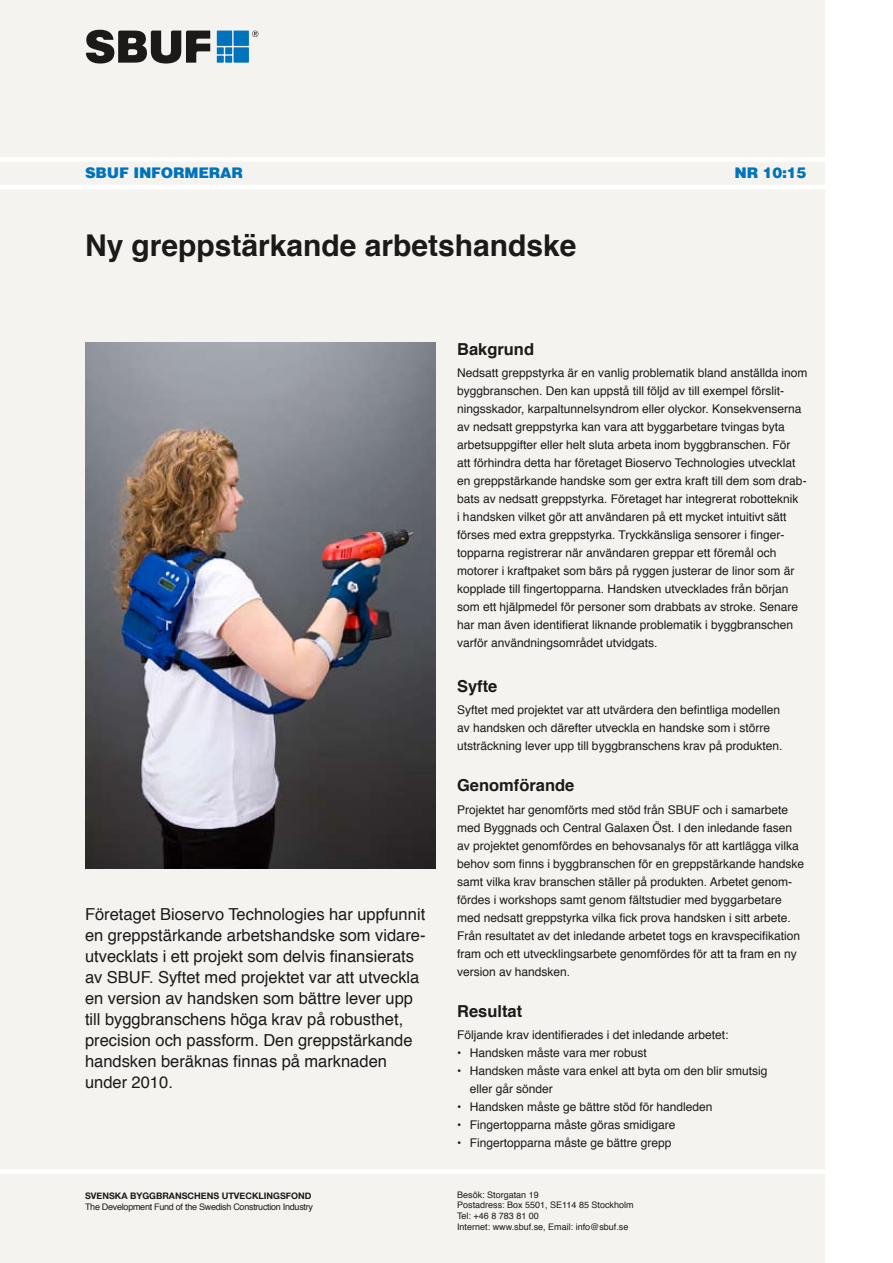
<style>
.page{position:relative;width:893px;height:1263px;background:#fff}
.page>*{position:absolute;margin:0;border:0;box-sizing:border-box;transform-origin:0 0}
.t1{font:700 30px "Helvetica";color:#1b1a19}
.t2{font:16.5px/21px "Helvetica";color:#1b1a19}
.t3{font:700 16.5px "Helvetica";color:#1b1a19}
.t4{font:900 15px "Helvetica";letter-spacing:-.02em;color:#0073bd}
.t5{font:12px/18px "Helvetica";color:#1b1a19}
.t6{font:9px/10.8px "Helvetica";color:#1b1a19}
.t7{font:9px "Helvetica";letter-spacing:-.03em;color:#1b1a19}
.t8{font:700 9px "Helvetica Neue";color:#1b1a19}
</style>
<div class="page">
<div style="left:0;top:0;width:825px;height:1263px;background:#f4f3f0"></div>
<svg style="left:86px;top:30px;width:124px;height:34px"></svg>
<div style="left:225px;top:47px;width:7px;height:7px;background:#0073bd"></div>
<div style="left:217px;top:47px;width:7px;height:7px;background:#0073bd"></div>
<div style="left:225px;top:56px;width:7px;height:7px;background:#0073bd"></div>
<div style="left:217px;top:56px;width:7px;height:7px;background:#0073bd"></div>
<div style="left:234px;top:47px;width:15px;height:16px;background:#0073bd"></div>
<div style="left:234px;top:31px;width:15px;height:15px;background:#0073bd"></div>
<div style="left:217px;top:31px;width:15px;height:15px;background:#0073bd"></div>
<svg style="left:252px;top:31px;width:6px;height:6px"></svg>
<div style="left:0;top:157px;width:835px;height:5px;background:#fff"></div>
<hr style="left:0;top:185px;width:835px;height:4px;background:#fff">
<div style="left:0;top:1169px;width:836px;height:5px;background:#fff"></div>
<img style="left:85px;top:342px;width:351px;height:526px">
<p class="t4" style="left:85px;top:164px;width:160px">SBUF INFORMERAR</p>
<p class="t4" style="left:734px;top:164px;width:74px">NR 10:15</p>
<h1 class="t1" style="left:85px;top:222px;width:493px">Ny greppstärkande arbetshandske</h1>
<p class="t2" style="left:85px;top:905px;width:342px">Företaget Bioservo Technologies har uppfunnit en greppstärkande arbetshandske som vidare&shy;utvecklats i ett projekt som delvis finansierats av SBUF. Syftet med projektet var att utveckla en version av handsken som bättre lever upp till byggbranschens höga krav på robusthet, precision och passform. Den greppstärkande handsken beräknas finnas på marknaden under 2010.</p>
<p class="t8" style="left:85px;top:1191px;width:228px">SVENSKA BYGGBRANSCHENS UTVECKLINGSFOND</p>
<p class="t7" style="left:85px;top:1200px;width:229px">The Development Fund of the Swedish Construction Industry</p>
<h2 class="t3" style="left:457px;top:335px;width:79px">Bakgrund</h2>
<p class="t5" style="left:457px;top:364px;width:352px">Nedsatt greppstyrka är en vanlig problematik bland anställda inom byggbranschen. Den kan uppstå till följd av till exempel förslit&shy;ningsskador, karpaltunnelsyndrom eller olyckor. Konsekvenserna av nedsatt greppstyrka kan vara att byggarbetare tvingas byta arbetsuppgifter eller helt sluta arbeta inom byggbranschen. För<br>att förhindra detta har företaget Bioservo Technologies utvecklat en greppstärkande handske som ger extra kraft till dem som drab&shy;bats av nedsatt greppstyrka. Företaget har integrerat robotteknik<br>i handsken vilket gör att användaren på ett mycket intuitivt sätt förses med extra greppstyrka. Tryckkänsliga sensorer i finger&shy;topparna registrerar när användaren greppar ett föremål och motorer i kraftpaket som bärs på ryggen justerar de linor som är kopplade till fingertopparna. Handsken utvecklades från början som ett hjälpmedel för personer som drabbats av stroke. Senare har man även identifierat liknande problematik i byggbranschen varför användningsområdet utvidgats.</p>
<h2 class="t3" style="left:457px;top:673px;width:42px">Syfte</h2>
<p class="t5" style="left:457px;top:701px;width:327px">Syftet med projektet var att utvärdera den befintliga modellen av handsken och därefter utveckla en handske som i större utsträckning lever upp till byggbranschens krav på produkten.</p>
<h2 class="t3" style="left:457px;top:772px;width:119px">Genomförande</h2>
<p class="t5" style="left:457px;top:801px;width:349px">Projektet har genomförts med stöd från SBUF och i samarbete med Byggnads och Central Galaxen Öst. I den inledande fasen av projektet genomfördes en behovsanalys för att kartlägga vilka behov som finns i byggbranschen för en greppstärkande handske samt vilka krav branschen ställer på produkten. Arbetet genom&shy;fördes i workshops samt genom fältstudier med byggarbetare med nedsatt greppstyrka vilka fick prova handsken i sitt arbete.<br>Från resultatet av det inledande arbetet togs en kravspecifikation fram och ett utvecklingsarbete genomfördes för att ta fram en ny version av handsken.</p>
<h2 class="t3" style="left:457px;top:998px;width:67px">Resultat</h2>
<p class="t5" style="left:457px;top:1026px;width:273px">Följande krav identifierades i det inledande arbetet:</p>
<p class="t5" style="left:457px;top:1044px;width:191px">• Handsken måste vara mer robust</p>
<p class="t5" style="left:470px;top:1062px;width:299px;text-indent:-13px">• Handsken måste vara enkel att byta om den blir smutsig eller går sönder</p>
<p class="t5" style="left:457px;top:1098px;width:257px">• Handsken måste ge bättre stöd för handleden</p>
<p class="t5" style="left:457px;top:1116px;width:220px">• Fingertopparna måste göras smidigare</p>
<p class="t5" style="left:457px;top:1134px;width:216px">• Fingertopparna måste ge bättre grepp</p>
<p class="t6" style="left:457px;top:1189px;width:178px">Besök: Storgatan 19<br>Postadress: Box 5501, SE114 85 Stockholm<br>Tel: +46 8 783 81 00<br>Internet: www.sbuf.se, Email: info@sbuf.se</p>
</div>
